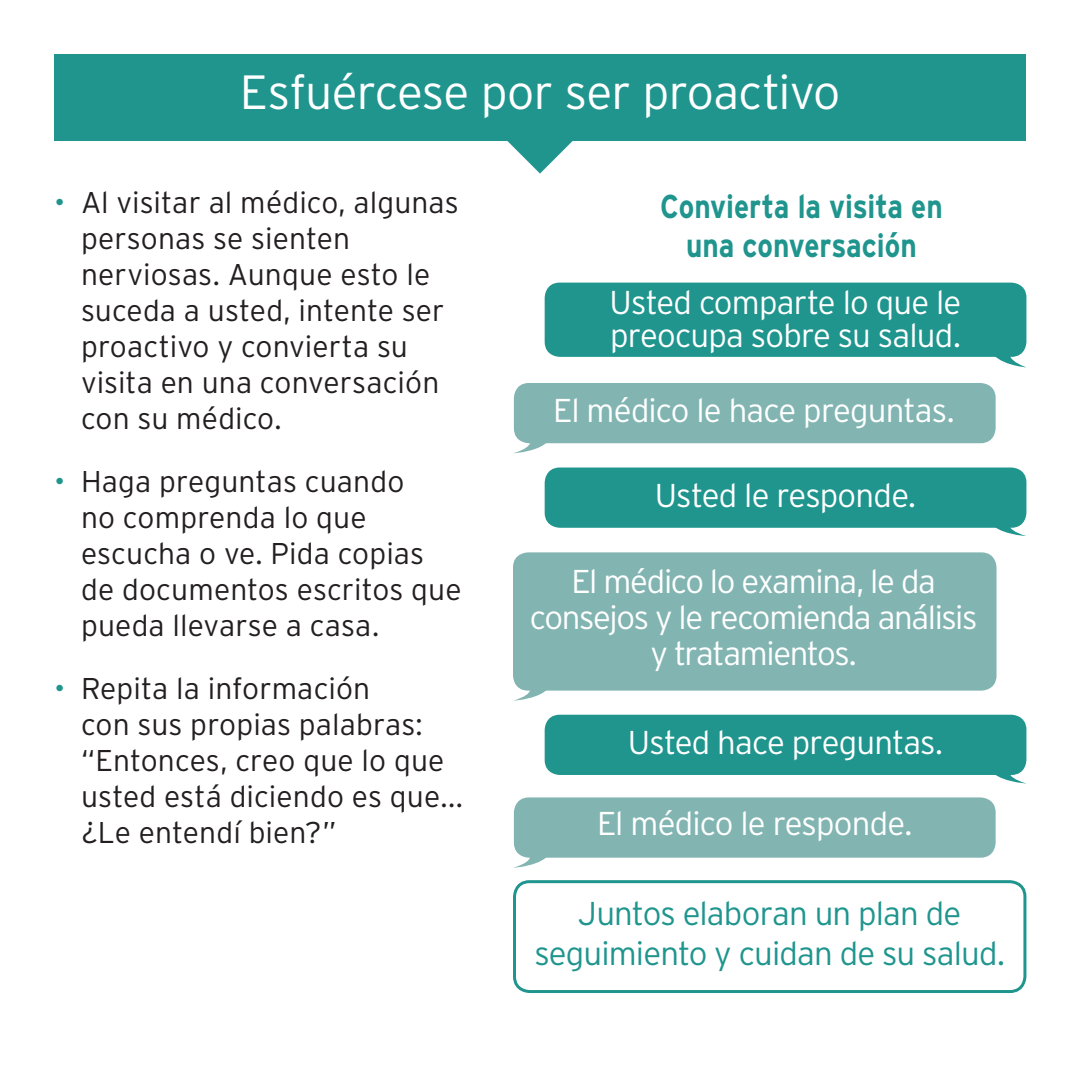
<style>
.page{position:relative;width:1080px;height:1080px;background:#fff}
.page>*{position:absolute;margin:0;border:0;box-sizing:border-box;transform-origin:0 0}
.hed{font:300 48px "Interstate";letter-spacing:-.015em;color:#fff}
.sub_3{font:300 33px/36px "Interstate";letter-spacing:-.03em;color:#fff}
.sub_3-2{font:300 33px/39.6px "Interstate";letter-spacing:-.025em;color:#1f958e;text-align:center}
.sub_3-3{font:700 33px/39.6px "Interstate";letter-spacing:-.005em;color:#1f958e;text-align:center;scale:.85 1}
.t1{font:300 30px/36px "Interstate";letter-spacing:.005em;color:#231f20}
.s1{color:#1f958e}
</style>
<div class="page">
<svg style="left:461px;top:140px;width:158px;height:34px"></svg>
<div style="left:54px;top:54px;width:972px;height:86px;background:#1f958e"></div>
<div style="left:545px;top:283px;width:481px;height:74px;background:#1f958e;border-radius:15px"></div>
<svg style="left:990px;top:349px;width:35px;height:18px"></svg>
<div style="left:514px;top:797px;width:482px;height:61px;background:#82b5b2;border-radius:15px"></div>
<svg style="left:513px;top:853px;width:37px;height:15px"></svg>
<div style="left:514px;top:383px;width:482px;height:60px;background:#82b5b2;border-radius:15px"></div>
<svg style="left:514px;top:438px;width:36px;height:15px"></svg>
<svg style="left:513px;top:688px;width:32px;height:13px"></svg>
<div style="left:513px;top:552px;width:484px;height:139px;background:#82b5b2;border-radius:15px"></div>
<div style="left:545px;top:468px;width:481px;height:60px;background:#1f958e;border-radius:15px"></div>
<svg style="left:990px;top:521px;width:36px;height:15px"></svg>
<div style="left:545px;top:715px;width:481px;height:60px;background:#1f958e;border-radius:15px"></div>
<svg style="left:996px;top:768px;width:30px;height:16px"></svg>
<div style="left:513px;top:880px;width:513px;height:113px;border:3px solid #1f958e;border-radius:15px"></div>
<p class="hed" style="left:240px;top:65px;width:602px">Esfuércese por ser proactivo</p>
<p class="t1" style="left:81px;top:184px;width:379px;text-indent:-27px"><span class="s1">•</span> Al visitar al médico, algunas personas se sienten nerviosas. Aunque esto le suceda a usted, intente ser proactivo y convierta su visita en una conversación con su médico.</p>
<p class="t1" style="left:81px;top:463px;width:382px;text-indent:-27px"><span class="s1">•</span> Haga preguntas cuando<br>no comprenda lo que escucha o ve. Pida copias de documentos escritos que pueda llevarse a casa.</p>
<p class="t1" style="left:81px;top:670px;width:383px;text-indent:-27px"><span class="s1">•</span> Repita la información<br>con sus propias palabras: “Entonces, creo que lo que usted está diciendo es que... ¿Le entendí bien?”</p>
<p class="sub_3-3" style="left:660px;top:186px;width:334px">Convierta la visita en una conversación</p>
<p class="sub_3" style="left:610px;top:286px;width:353px;line-height:33px">Usted comparte lo que le preocupa sobre su salud.</p>
<p class="sub_3" style="left:553px;top:392px;width:403px">El médico le hace preguntas.</p>
<p class="sub_3" style="left:655px;top:477px;width:263px">Usted le responde.</p>
<p class="sub_3" style="left:530px;top:563px;width:449px;text-align:center">El médico lo examina, le da consejos y le recomienda análisis y tratamientos.</p>
<p class="sub_3" style="left:628px;top:724px;width:317px">Usted hace preguntas.</p>
<p class="sub_3" style="left:597px;top:805px;width:317px">El médico le responde.</p>
<p class="sub_3-2" style="left:534px;top:894px;width:472px">Juntos elaboran un plan de seguimiento y cuidan de su salud.</p>
</div>
